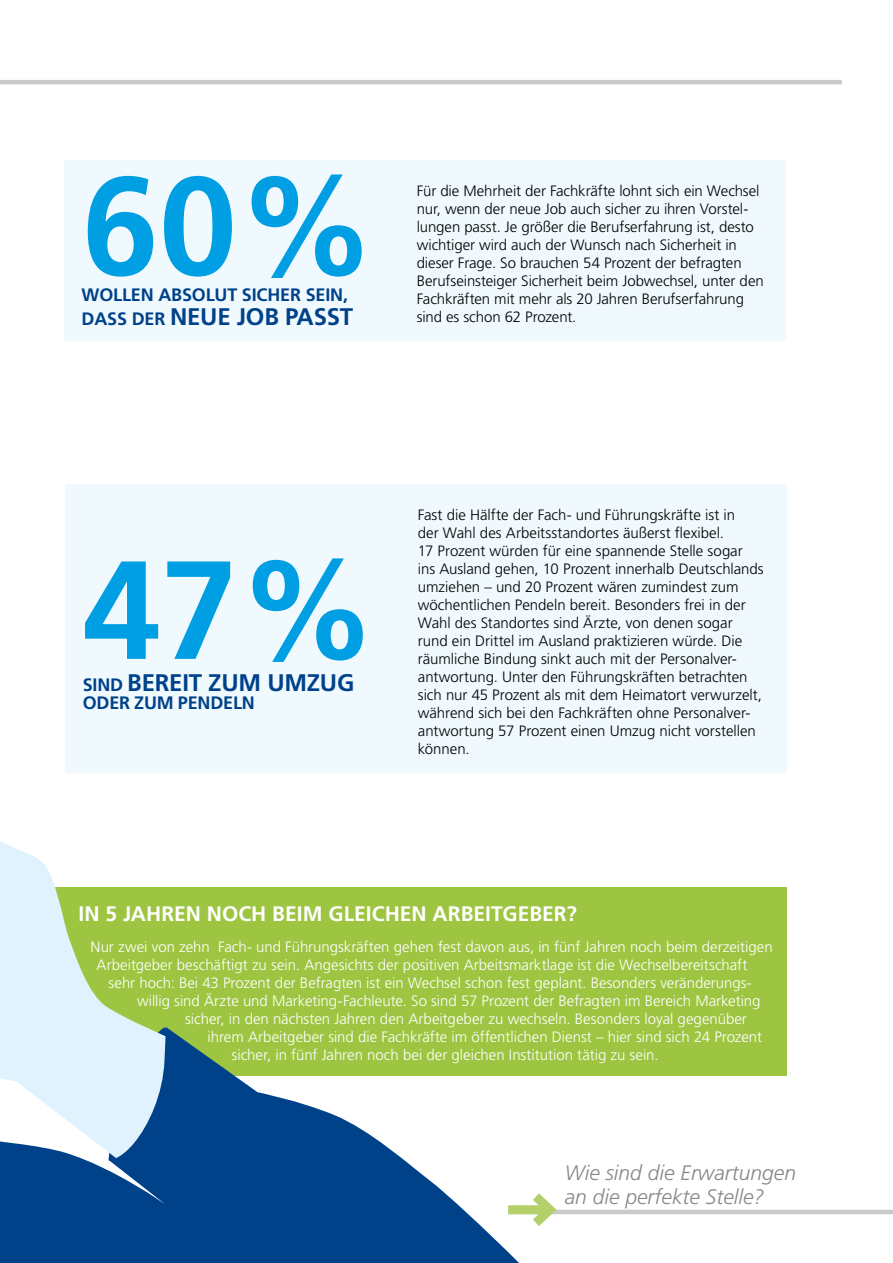
<style>
.page{position:relative;width:893px;height:1263px;background:#fff}
.page>*{position:absolute;margin:0;border:0;box-sizing:border-box;transform-origin:0 0}
.t1{font:700 139.5px "Frutiger LT Std";color:#009fe3}
.t2{font:700 24px "Frutiger LT Std";letter-spacing:-.01em;color:#004289}
.t3{font:italic 300 21px/24px "Frutiger LT Std";color:#878787}
.t4{font:700 21px "Frutiger LT Std";color:#fff}
.t5{font:700 18px "Frutiger LT Std";letter-spacing:-.01em;color:#004289}
.t6{font:300 15px/18px "Frutiger LT Std";letter-spacing:-.005em;color:#000}
.t7{font:300 15px/18px "Frutiger LT Std";color:#fff}
.s1{font-size:18px}
</style>
<div class="page">
<hr style="left:508px;top:1210px;width:385px;height:4px;background:#cacaca">
<hr style="left:0;top:80px;width:842px;height:4px;background:#cacaca">
<div style="left:52px;top:887px;width:735px;height:189px;background:#9dc541"></div>
<div style="left:65px;top:484px;width:722px;height:288px;background:#f0f9fe"></div>
<svg style="left:0;top:869px;width:139px;height:155px;fill:#dff2fd"></svg>
<svg style="left:0;top:1024px;width:612px;height:239px"></svg>
<svg style="left:0;top:842px;width:47px;height:89px"></svg>
<div style="left:64px;top:160px;width:722px;height:180px;background:#f0f9fe"></div>
<h1 class="t1" style="left:82px;top:144px;width:296px">60%</h1>
<p class="t5" style="left:82px;top:285px;width:268px">WOLLEN ABSOLUT SICHER SEIN,</p>
<h2 class="t2" style="left:82px;top:303px;width:273px"><span class="s1">DASS DER</span> NEUE JOB PASST</h2>
<p class="t6" style="left:417px;top:182px;width:348px">Für die Mehrheit der Fachkräfte lohnt sich ein Wechsel nur, wenn der neue Job auch sicher zu ihren Vorstel&shy;lungen passt. Je größer die Berufserfahrung ist, desto wichtiger wird auch der Wunsch nach Sicherheit in dieser Frage. So brauchen 54 Prozent der befragten Berufseinsteiger Sicherheit beim Jobwechsel, unter den Fachkräften mit mehr als 20 Jahren Berufserfahrung sind es schon 62 Prozent.</p>
<h1 class="t1" style="left:83px;top:528px;width:296px">47%</h1>
<h2 class="t2" style="left:83px;top:669px;width:273px"><span class="s1">SIND</span> BEREIT ZUM UMZUG</h2>
<p class="t5" style="left:83px;top:692px;width:174px">ODER ZUM PENDELN</p>
<p class="t6" style="left:418px;top:506px;width:347px">Fast die Hälfte der Fach- und Führungskräfte ist in<br>der Wahl des Arbeitsstandortes äußerst flexibel.<br>17 Prozent würden für eine spannende Stelle sogar ins Ausland gehen, 10 Prozent innerhalb Deutschlands umziehen – und 20 Prozent wären zumindest zum wöchentlichen Pendeln bereit. Besonders frei in der Wahl des Standortes sind Ärzte, von denen sogar rund ein Drittel im Ausland praktizieren würde. Die räumliche Bindung sinkt auch mit der Personalver&shy;antwortung. Unter den Führungskräften betrachten sich nur 45 Prozent als mit dem Heimatort verwurzelt, während sich bei den Fachkräften ohne Personalver&shy;antwortung 57 Prozent einen Umzug nicht vorstellen können.</p>
<h3 class="t4" style="left:79px;top:901px;width:500px">IN 5 JAHREN NOCH BEIM GLEICHEN ARBEITGEBER?</h3>
<p class="t7" style="left:97px;top:938px;width:678px;text-indent:-6px">Nur zwei von zehn Fach- und Führungskräften gehen fest davon aus, in fünf Jahren noch beim derzeitigen<br>Arbeitgeber beschäftigt zu sein. Angesichts der positiven Arbeitsmarktlage ist die Wechselbereitschaft</p>
<p class="t7" style="left:109px;top:974px;width:644px">sehr hoch: Bei 43 Prozent der Befragten ist ein Wechsel schon fest geplant. Besonders veränderungs-</p>
<p class="t7" style="left:137px;top:992px;width:625px">willig sind Ärzte und Marketing-Fachleute. So sind 57 Prozent der Befragten im Bereich Marketing</p>
<p class="t7" style="left:185px;top:1010px;width:563px">sicher, in den nächsten Jahren den Arbeitgeber zu wechseln. Besonders loyal gegenüber</p>
<p class="t7" style="left:208px;top:1028px;width:556px">ihrem Arbeitgeber sind die Fachkräfte im öffentlichen Dienst – hier sind sich 24 Prozent</p>
<p class="t7" style="left:232px;top:1046px;width:428px">sicher, in fünf Jahren noch bei der gleichen Institution tätig zu sein.</p>
<h3 class="t3" style="left:565px;top:1161px;width:233px">Wie sind die Erwartungen an die perfekte Stelle?</h3>
</div>
